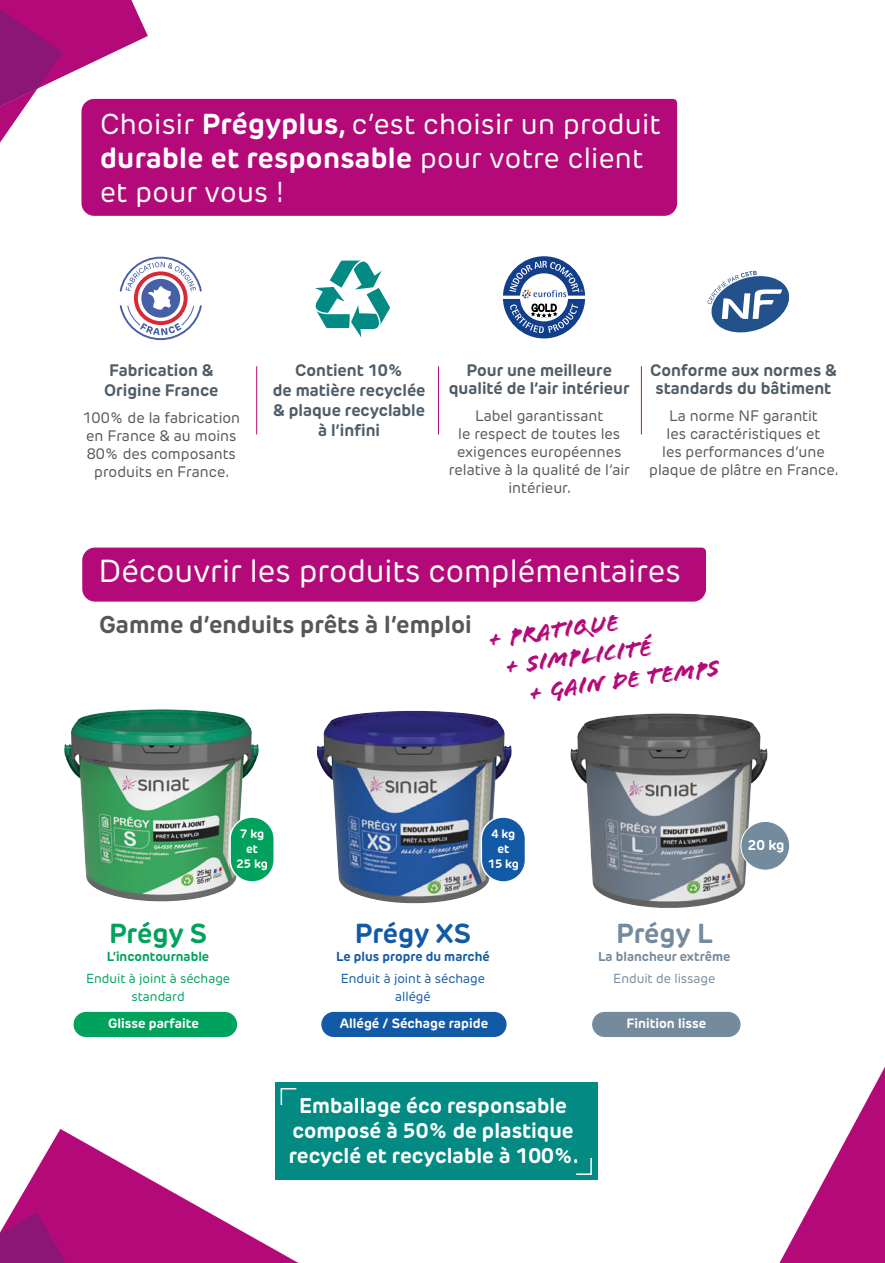
<style>
.page{position:relative;width:885px;height:1263px;background:#fff}
.page>*{position:absolute;margin:0;border:0;box-sizing:border-box;transform-origin:0 0}
.t1{font:31.5px "New Rubrik Edge";color:#fff}
.t2{font:28.5px/34.2px "New Rubrik Edge";letter-spacing:.01em;color:#fff}
.t3{font:700 27.15px "New Rubrik Edge";letter-spacing:-.005em;color:#125aa5}
.t4{font:700 27.15px "New Rubrik Edge";letter-spacing:-.005em;color:#748a9d}
.t5{font:700 27.15px "New Rubrik Edge";letter-spacing:-.005em;color:#01a25d}
.t6{font:24.15px "Flood Std";color:#b40a79}
.t7{font:700 24px "New Rubrik Edge";color:#575756}
.t8{font:700 21px/25.2px "New Rubrik Edge";color:#fff;text-align:center}
.t9{font:700 16.5px/19.8px "New Rubrik Edge";color:#4e5d68;text-align:center}
.t10{font:15px/18px "New Rubrik Edge";color:#575756;text-align:center}
.t11{font:700 13.95px "New Rubrik Edge";color:#fff}
.t12{font:700 13.35px "New Rubrik Edge";color:#fff}
.t13{font:12.9px/18px "New Rubrik Edge";color:#01a25d;text-align:center}
.t14{font:12.9px/18.1px "New Rubrik Edge";color:#125aa5;text-align:center}
.t15{font:700 12.9px "New Rubrik Edge";color:#125aa5}
.t16{font:700 12.9px "New Rubrik Edge";color:#748a9d}
.t17{font:700 12.9px "New Rubrik Edge";color:#01a25d}
.t18{font:12.9px "New Rubrik Edge";color:#748a9d}
.t19{font:700 12px/15px "New Rubrik Edge";letter-spacing:-.01em;color:#fff;text-align:center}
.s1{font-weight:700}
</style>
<div class="page">
<div style="left:81px;top:99px;width:596px;height:117px;background:#b40a79"></div>
<svg style="left:767px;top:296px;width:117px;height:967px"></svg>
<div style="left:82px;top:548px;width:624px;height:54px;background:#b40a79"></div>
<img style="left:570px;top:713px;width:197px;height:195px">
<div style="left:740px;top:821px;width:49px;height:49px;background:#748a9d;border-radius:50%"></div>
<div style="left:740px;top:821px;width:49px;height:49px;border:1px solid #fff;border-radius:50%"></div>
<div style="left:73px;top:1012px;width:164px;height:25px;background:#01a25d;border-radius:13px"></div>
<img style="left:64px;top:709px;width:194px;height:192px">
<div style="left:230px;top:817px;width:44px;height:65px;background:#01a25d;border-radius:22px"></div>
<div style="left:229px;top:816px;width:46px;height:67px;border:2px solid #fff;border-radius:22px"></div>
<div style="left:321px;top:1012px;width:185px;height:25px;background:#125aa5;border-radius:13px"></div>
<div style="left:592px;top:1012px;width:148px;height:25px;background:#748a9d;border-radius:13px"></div>
<img style="left:317px;top:711px;width:194px;height:192px">
<div style="left:481px;top:817px;width:44px;height:65px;background:#125aa5;border-radius:22px"></div>
<div style="left:480px;top:816px;width:46px;height:67px;border:2px solid #fff;border-radius:22px"></div>
<svg style="left:120px;top:257px;width:82px;height:83px"></svg>
<svg style="left:503px;top:256px;width:82px;height:82px"></svg>
<svg style="left:707px;top:271px;width:82px;height:65px"></svg>
<svg style="left:315px;top:261px;width:75px;height:76px"></svg>
<hr style="left:256px;top:366px;width:1px;height:68px;background:#b40a79">
<hr style="left:438px;top:366px;width:1px;height:68px;background:#b40a79">
<hr style="left:641px;top:366px;width:1px;height:68px;background:#b40a79">
<svg style="left:0;top:0;width:148px;height:146px"></svg>
<svg style="left:12px;top:1129px;width:287px;height:134px;fill:#b40a79"></svg>
<svg style="left:0;top:1212px;width:66px;height:51px;background:#9c1a7b"></svg>
<div style="left:275px;top:1083px;width:322px;height:97px;background:#028a83"></div>
<svg style="left:280px;top:1088px;width:17px;height:17px"></svg>
<svg style="left:576px;top:1158px;width:16px;height:17px"></svg>
<h2 class="t2" style="left:100px;top:106px;width:562px">Choisir <span class="s1">Prégyplus,</span> c’est choisir un produit <span class="s1">durable et responsable</span> pour votre client et pour vous !</h2>
<p class="t9" style="left:104px;top:360px;width:116px;text-align:left">Fabrication &amp;<br>Origine France</p>
<p class="t10" style="left:82px;top:409px;width:159px">100% de la fabrication en France &amp; au moins<br>80% des composants produits en France.</p>
<p class="t9" style="left:273px;top:360px;width:154px">Contient 10%<br>de matière recyclée &amp; plaque recyclable à l’infini</p>
<p class="t9" style="left:449px;top:361px;width:182px;line-height:18px">Pour une meilleure qualité de l’air intérieur</p>
<p class="t10" style="left:449px;top:407px;width:182px">Label garantissant<br>le respect de toutes les exigences européennes relative à la qualité de l’air intérieur.</p>
<p class="t9" style="left:650px;top:361px;width:188px;line-height:18px">Conforme aux normes &amp; standards du bâtiment</p>
<p class="t10" style="left:649px;top:407px;width:191px">La norme NF garantit<br>les caractéristiques et<br>les performances d’une plaque de plâtre en France.</p>
<h1 class="t1" style="left:98px;top:551px;width:583px">Découvrir les produits complémentaires</h1>
<h3 class="t6" style="left:486px;top:626px;width:134px;rotate:-8deg">+ pratique</h3>
<h3 class="t7" style="left:99px;top:609px;width:374px">Gamme d’enduits prêts à l’emploi</h3>
<h3 class="t6" style="left:503px;top:653px;width:150px;rotate:-8deg">+ simplicité</h3>
<h3 class="t6" style="left:526px;top:680px;width:194px;rotate:-8deg">+ gain de temps</h3>
<p class="t19" style="left:236px;top:826px;width:33px">7 kg et<br>25 kg</p>
<h3 class="t5" style="left:109px;top:916px;width:100px">Prégy S</h3>
<p class="t17" style="left:107px;top:948px;width:104px">L’incontournable</p>
<p class="t13" style="left:86px;top:969px;width:146px">Enduit à joint à séchage standard</p>
<p class="t12" style="left:108px;top:1015px;width:92px">Glisse parfaite</p>
<p class="t19" style="left:487px;top:826px;width:33px">4 kg et<br>15 kg</p>
<h3 class="t3" style="left:355px;top:916px;width:118px">Prégy XS</h3>
<p class="t15" style="left:336px;top:948px;width:155px">Le plus propre du marché</p>
<p class="t14" style="left:341px;top:969px;width:146px">Enduit à joint à séchage allégé</p>
<p class="t12" style="left:340px;top:1015px;width:150px">Allégé / Séchage rapide</p>
<p class="t11" style="left:747px;top:836px;width:38px">20 kg</p>
<h3 class="t4" style="left:616px;top:916px;width:98px">Prégy L</h3>
<p class="t16" style="left:598px;top:948px;width:134px">La blancheur extrême</p>
<p class="t18" style="left:613px;top:971px;width:103px">Enduit de lissage</p>
<p class="t12" style="left:626px;top:1015px;width:81px">Finition lisse</p>
<h3 class="t8" style="left:289px;top:1093px;width:291px">Emballage éco responsable composé à 50% de plastique recyclé et recyclable à 100%.</h3>
</div>
